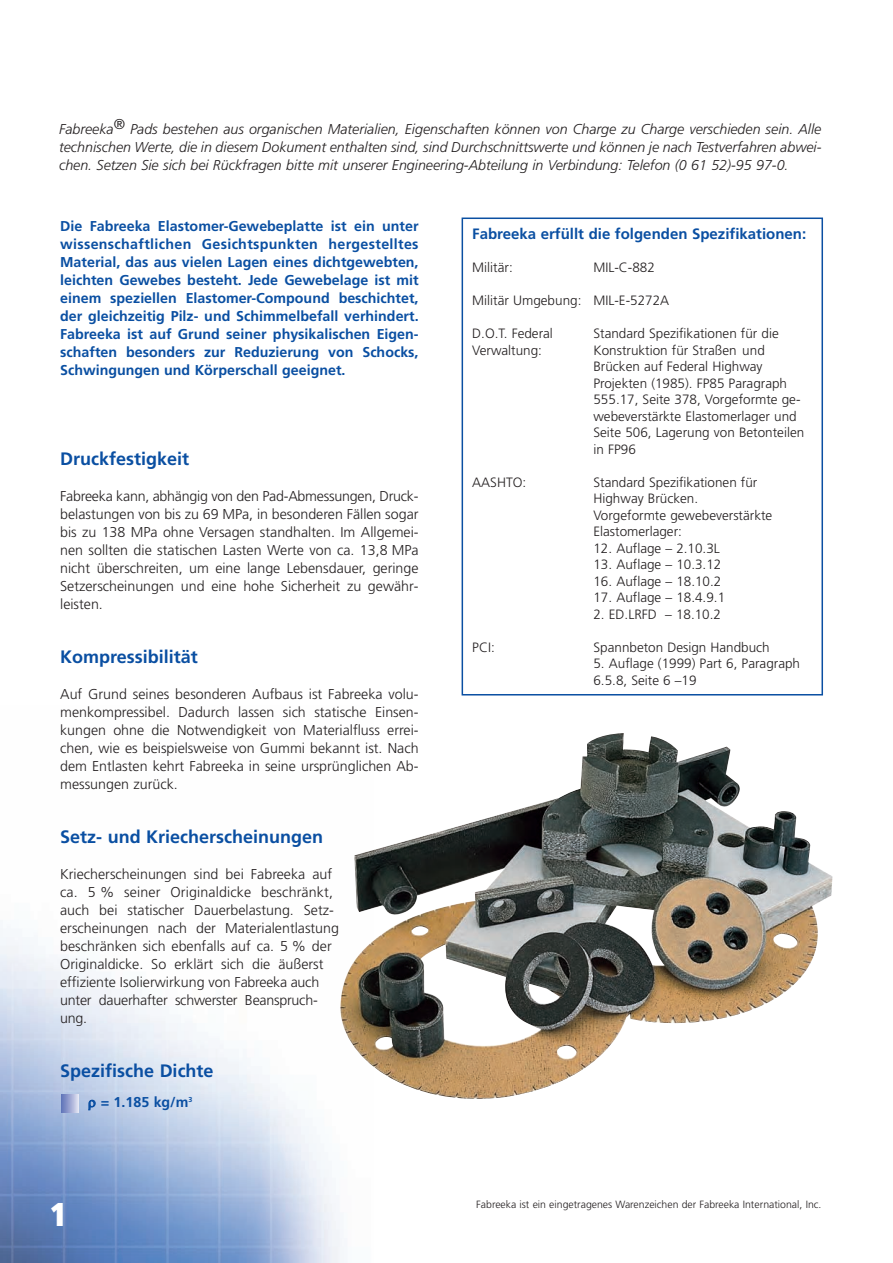
<style>
.page{position:relative;width:893px;height:1263px;background:#fff}
.page>*{position:absolute;margin:0;border:0;box-sizing:border-box;transform-origin:0 0}
.t1{font:900 condensed 33px "Frutiger";color:#fff}
.t2{font:700 18px "Frutiger";color:#0a4fa2}
.t3{font:700 15px "Frutiger";color:#0a4fa2}
.t4{font:300 14.25px/18px "Frutiger";color:#231f20;text-align:justify}
.t5{font:700 14.25px/18px "Frutiger";color:#0a4fa2;text-align:justify}
.t6{font:italic 300 14.25px/18px "Frutiger";color:#231f20;text-align:justify}
.t7{font:300 13.5px/16.5px "Frutiger";color:#231f20}
.t8{font:300 10.5px "Frutiger";color:#231f20}
</style>
<div class="page">
<img style="left:0;top:928px;width:344px;height:335px">
<div style="left:462px;top:218px;width:361px;height:477px;border:2px solid #0a4fa2"></div>
<img style="left:340px;top:733px;width:493px;height:366px">
<svg style="left:62px;top:1094px;width:17px;height:18px"></svg>
<svg style="left:89px;top:1100px;width:6px;height:10px"></svg>
<p class="t6" style="left:59px;top:121px;width:764px">Fabreeka® Pads bestehen aus organischen Materialien, Eigenschaften können von Charge zu Charge verschieden sein. Alle technischen Werte, die in diesem Dokument enthalten sind, sind Durchschnittswerte und können je nach Testverfahren abwei&shy;chen. Setzen Sie sich bei Rückfragen bitte mit unserer Engineering-Abteilung in Verbindung: Telefon (0 61 52)-95 97-0.</p>
<p class="t5" style="left:60px;top:218px;width:360px">Die Fabreeka Elastomer-Gewebeplatte ist ein unter wissenschaftlichen Gesichtspunkten hergestelltes Material, das aus vielen Lagen eines dichtgewebten, leichten Gewebes besteht. Jede Gewebelage ist mit einem speziellen Elastomer-Compound beschichtet, der gleichzeitig Pilz- und Schimmelbefall verhindert.<br>Fabreeka ist auf Grund seiner physikalischen Eigen&shy;schaften besonders zur Reduzierung von Schocks, Schwingungen und Körperschall geeignet.</p>
<p class="t2" style="left:60px;top:452px;width:131px">Druckfestigkeit</p>
<p class="t4" style="left:60px;top:488px;width:360px">Fabreeka kann, abhängig von den Pad-Abmessungen, Druck&shy;belastungen von bis zu 69 MPa, in besonderen Fällen sogar bis zu 138 MPa ohne Versagen standhalten. Im Allgemei&shy;nen sollten die statischen Lasten Werte von ca. 13,8 MPa nicht überschreiten, um eine lange Lebensdauer, geringe Setzerscheinungen und eine hohe Sicherheit zu gewähr&shy;leisten.</p>
<p class="t2" style="left:60px;top:650px;width:139px">Kompressibilität</p>
<p class="t4" style="left:60px;top:686px;width:360px">Auf Grund seines besonderen Aufbaus ist Fabreeka volu&shy;menkompressibel. Dadurch lassen sich statische Einsen&shy;kungen ohne die Notwendigkeit von Materialfluss errei&shy;chen, wie es beispielsweise von Gummi bekannt ist. Nach dem Entlasten kehrt Fabreeka in seine ursprünglichen Ab&shy;messungen zurück.</p>
<p class="t2" style="left:60px;top:830px;width:264px">Setz- und Kriecherscheinungen</p>
<p class="t4" style="left:60px;top:866px;width:280px;text-align:left">Kriecherscheinungen sind bei Fabreeka auf ca. 5 % seiner Originaldicke beschränkt, auch bei statischer Dauerbelastung. Setz&shy;erscheinungen nach der Materialentlastung beschränken sich ebenfalls auf ca. 5 % der Originaldicke. So erklärt sich die äußerst effiziente Isolierwirkung von Fabreeka auch unter dauerhafter schwerster Beanspruch&shy;ung.</p>
<p class="t2" style="left:60px;top:1064px;width:155px">Spezifische Dichte</p>
<p class="t5" style="left:101px;top:1094px;width:93px">= 1.185 kg/m<sup>3</sup></p>
<p class="t3" style="left:472px;top:228px;width:335px">Fabreeka erfüllt die folgenden Spezifikationen:</p>
<p class="t7" style="left:472px;top:260px;width:42px">Militär:</p>
<p class="t7" style="left:593px;top:260px;width:63px">MIL-C-882</p>
<p class="t7" style="left:472px;top:293px;width:198px">Militär Umgebung: MIL-E-5272A</p>
<p class="t7" style="left:472px;top:326px;width:82px">D.O.T. Federal</p>
<p class="t7" style="left:593px;top:326px;width:187px">Standard Spezifikationen für die</p>
<p class="t7" style="left:472px;top:343px;width:71px">Verwaltung:</p>
<p class="t7" style="left:593px;top:343px;width:212px">Konstruktion für Straßen und<br>Brücken auf Federal Highway<br>Projekten (1985). FP85 Paragraph<br>555.17, Seite 378, Vorgeformte ge&shy;webeverstärkte Elastomerlager und<br>Seite 506, Lagerung von Betonteilen in FP96</p>
<p class="t7" style="left:472px;top:475px;width:56px">AASHTO:</p>
<p class="t7" style="left:593px;top:475px;width:180px">Standard Spezifikationen für<br>Highway Brücken.<br>Vorgeformte gewebeverstärkte<br>Elastomerlager:</p>
<p class="t7" style="left:593px;top:541px;width:128px">12. Auflage – 2.10.3L</p>
<p class="t7" style="left:593px;top:557px;width:129px">13. Auflage – 10.3.12</p>
<p class="t7" style="left:593px;top:574px;width:129px">16. Auflage – 18.10.2</p>
<p class="t7" style="left:593px;top:590px;width:133px">17. Auflage – 18.4.9.1</p>
<p class="t7" style="left:593px;top:607px;width:129px">2. ED.LRFD – 18.10.2</p>
<p class="t7" style="left:472px;top:640px;width:24px">PCI:</p>
<p class="t7" style="left:593px;top:640px;width:178px">Spannbeton Design Handbuch</p>
<p class="t7" style="left:593px;top:656px;width:208px">5. Auflage (1999) Part 6, Paragraph<br>6.5.8, Seite 6 –19</p>
<h1 class="t1" style="left:50px;top:1201px;width:19px">1</h1>
<p class="t8" style="left:476px;top:1200px;width:347px">Fabreeka ist ein eingetragenes Warenzeichen der Fabreeka International, Inc.</p>
</div>
